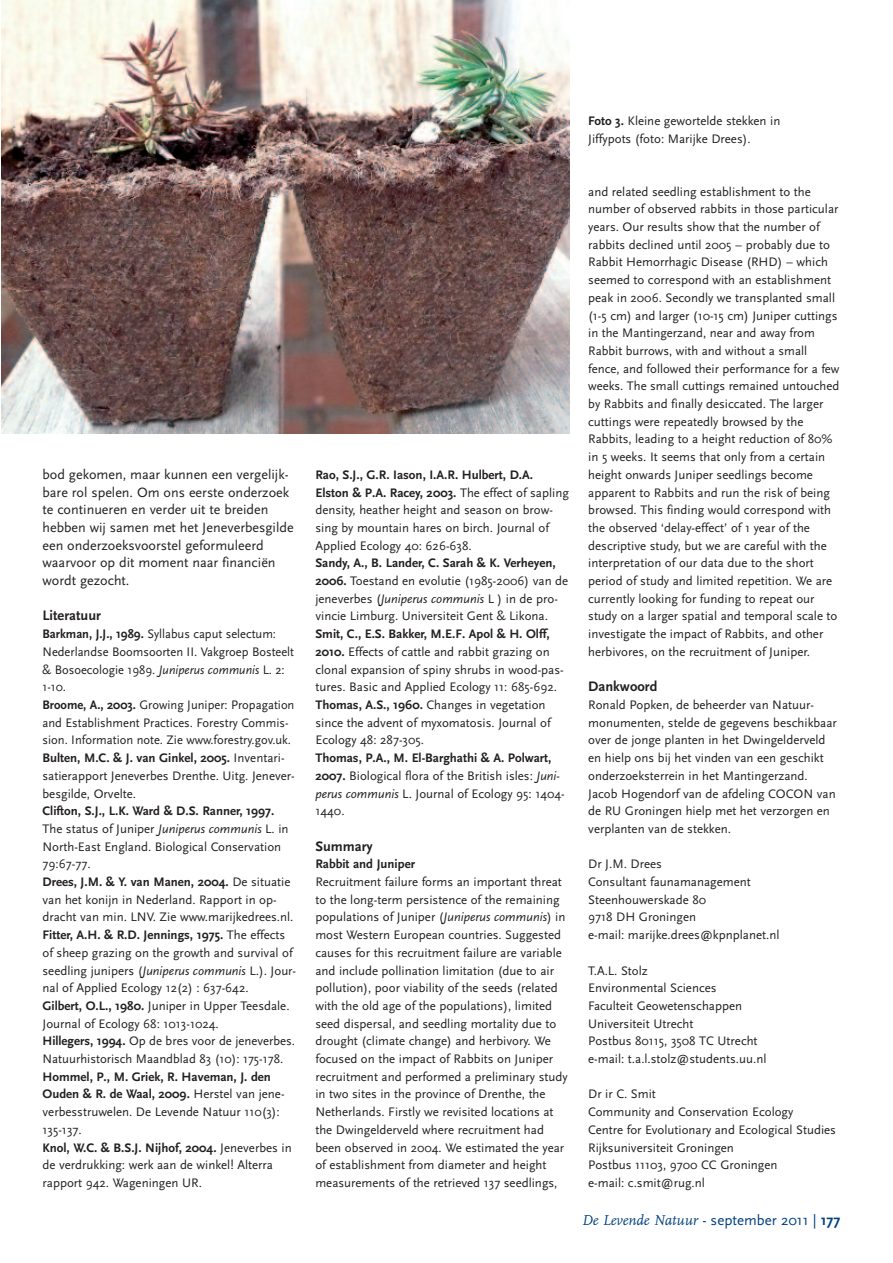
<style>
.page{position:relative;width:893px;height:1263px;background:#fff}
.page>*{position:absolute;margin:0;border:0;box-sizing:border-box;transform-origin:0 0}
.t1{font:italic 15px "FF Scala";color:#014181}
.t2{font:700 14.4px "Scala Sans";color:#231f20}
.t3{font:14.1px/17.7px "Scala Sans";color:#231f20}
.t4{font:12.9px/17.7px "Scala Sans";color:#231f20}
.t5{font:700 12.9px "Scala Sans";color:#231f20}
.s1{font-weight:700}
.s2{font-style:italic}
.s3{font-family:"Scala Sans";font-style:normal}
.s4{font-family:"Scala Sans";font-weight:700;font-style:normal}
</style>
<div class="page">
<img style="left:2px;top:0;width:567px;height:434px">
<p class="t3" style="left:43px;top:465px;width:253px">bod gekomen, maar kunnen een vergelijk&shy;bare rol spelen. Om ons eerste onderzoek te continueren en verder uit te breiden hebben wij samen met het Jeneverbesgilde een onderzoeksvoorstel geformuleerd waarvoor op dit moment naar financiën wordt gezocht.</p>
<p class="t2" style="left:43px;top:607px;width:60px">Literatuur</p>
<p class="t4" style="left:43px;top:625px;width:254px"><span class="s1">Barkman, J.J., 1989.</span> Syllabus caput selectum:<br>Nederlandse Boomsoorten II. Vakgroep Bosteelt &amp; Bosoecologie 1989. <span class="s2">Juniperus communis</span> L. 2:<br>1-10.<br><span class="s1">Broome, A., 2003.</span> Growing Juniper: Propagation and Establishment Practices. Forestry Commis&shy;sion. Information note. Zie www.forestry.gov.uk.<br><span class="s1">Bulten, M.C. &amp; J. van Ginkel, 2005.</span> Inventari&shy;satierapport Jeneverbes Drenthe. Uitg. Jenever&shy;besgilde, Orvelte.</p>
<p class="t4" style="left:43px;top:802px;width:255px"><span class="s1">Clifton, S.J., L.K. Ward &amp; D.S. Ranner, 1997.<br></span>The status of Juniper <span class="s2">Juniperus communis</span> L. in North-East England. Biological Conservation 79:67-77.<br><span class="s1">Drees, J.M. &amp; Y. van Manen, 2004.</span> De situatie van het konijn in Nederland. Rapport in op&shy;dracht van min. LNV. Zie www.marijkedrees.nl.<br><span class="s1">Fitter, A.H. &amp; R.D. Jennings, 1975.</span> The effects of sheep grazing on the growth and survival of seedling junipers (<span class="s2">Juniperus communis</span> L.). Jour&shy;nal of Applied Ecology 12(2) : 637-642.<br><span class="s1">Gilbert, O.L., 1980.</span> Juniper in Upper Teesdale.<br>Journal of Ecology 68: 1013-1024.<br><span class="s1">Hillegers, 1994.</span> Op de bres voor de jeneverbes.<br>Natuurhistorisch Maandblad 83 (10): 175-178.</p>
<p class="t4" style="left:43px;top:1067px;width:251px"><span class="s1">Hommel, P., M. Griek, R. Haveman, J. den Ouden &amp; R. de Waal, 2009.</span> Herstel van jene&shy;verbesstruwelen. De Levende Natuur 110(3):<br>135-137.<br><span class="s1">Knol, W.C. &amp; B.S.J. Nijhof, 2004.</span> Jeneverbes in de verdrukking: werk aan de winkel! Alterra rapport 942. Wageningen UR.</p>
<p class="t4" style="left:588px;top:111px;width:194px"><span class="s1">Foto 3.</span> Kleine gewortelde stekken in<br>Jiffypots (foto: Marijke Drees).</p>
<p class="t4" style="left:315px;top:466px;width:255px"><span class="s1">Rao, S.J., G.R. Iason, I.A.R. Hulbert, D.A.<br>Elston &amp; P.A. Racey, 2003.</span> The effect of sapling density, heather height and season on brow&shy;sing by mountain hares on birch. Journal of Applied Ecology 40: 626-638.</p>
<p class="t4" style="left:315px;top:554px;width:254px"><span class="s1">Sandy, A., B. Lander, C. Sarah &amp; K. Verheyen, 2006.</span> Toestand en evolutie (1985-2006) van de jeneverbes (<span class="s2">Juniperus communis</span> L ) in de pro&shy;vincie Limburg. Universiteit Gent &amp; Likona.</p>
<p class="t4" style="left:315px;top:625px;width:250px"><span class="s1">Smit, C., E.S. Bakker, M.E.F. Apol &amp; H. Olff, 2010.</span> Effects of cattle and rabbit grazing on clonal expansion of spiny shrubs in wood-pas&shy;tures. Basic and Applied Ecology 11: 685-692.<br><span class="s1">Thomas, A.S., 1960.</span> Changes in vegetation since the advent of myxomatosis. Journal of Ecology 48: 287-305.</p>
<p class="t4" style="left:315px;top:749px;width:251px"><span class="s1">Thomas, P.A., M. El-Barghathi &amp; A. Polwart, 2007.</span> Biological flora of the British isles: <span class="s2">Juni&shy;perus communis</span> L. Journal of Ecology 95: 1404- 1440.</p>
<p class="t2" style="left:315px;top:837px;width:59px">Summary</p>
<p class="t5" style="left:315px;top:856px;width:101px">Rabbit and Juniper</p>
<p class="t4" style="left:315px;top:873px;width:254px">Recruitment failure forms an important threat to the long-term persistence of the remaining populations of Juniper (<span class="s2">Juniperus communis</span>) in most Western European countries. Suggested causes for this recruitment failure are variable and include pollination limitation (due to air pollution), poor viability of the seeds (related with the old age of the populations), limited seed dispersal, and seedling mortality due to drought (climate change) and herbivory. We focused on the impact of Rabbits on Juniper recruitment and performed a preliminary study in two sites in the province of Drenthe, the Netherlands. Firstly we revisited locations at the Dwingelderveld where recruitment had been observed in 2004. We estimated the year of establishment from diameter and height measurements of the retrieved 137 seedlings,</p>
<p class="t4" style="left:588px;top:182px;width:253px">and related seedling establishment to the number of observed rabbits in those particular years. Our results show that the number of rabbits declined until 2005 – probably due to Rabbit Hemorrhagic Disease (RHD) – which seemed to correspond with an establishment peak in 2006. Secondly we transplanted small (1-5 cm) and larger (10-15 cm) Juniper cuttings in the Mantingerzand, near and away from Rabbit burrows, with and without a small fence, and followed their performance for a few weeks. The small cuttings remained untouched by Rabbits and finally desiccated. The larger cuttings were repeatedly browsed by the Rabbits, leading to a height reduction of 80% in 5 weeks. It seems that only from a certain height onwards Juniper seedlings become apparent to Rabbits and run the risk of being browsed. This finding would correspond with the observed ‘delay-effect’ of 1 year of the descriptive study, but we are careful with the interpretation of our data due to the short period of study and limited repetition. We are currently looking for funding to repeat our study on a larger spatial and temporal scale to investigate the impact of Rabbits, and other herbivores, on the recruitment of Juniper.</p>
<p class="t2" style="left:588px;top:678px;width:71px">Dankwoord</p>
<p class="t4" style="left:588px;top:696px;width:250px">Ronald Popken, de beheerder van Natuur&shy;monumenten, stelde de gegevens beschikbaar over de jonge planten in het Dwingelderveld en hielp ons bij het vinden van een geschikt onderzoeksterrein in het Mantingerzand.<br>Jacob Hogendorf van de afdeling COCON van de RU Groningen hielp met het verzorgen en verplanten van de stekken.</p>
<p class="t4" style="left:588px;top:855px;width:193px">Dr J.M. Drees<br>Consultant faunamanagement<br>Steenhouwerskade 80<br>9718 DH Groningen<br>e-mail: marijke.drees@kpnplanet.nl</p>
<p class="t4" style="left:588px;top:961px;width:180px">T.A.L. Stolz<br>Environmental Sciences<br>Faculteit Geowetenschappen<br>Universiteit Utrecht<br>Postbus 80115, 3508 TC Utrecht e-mail: t.a.l.stolz@students.uu.nl</p>
<p class="t4" style="left:588px;top:1085px;width:249px">Dr ir C. Smit<br>Community and Conservation Ecology<br>Centre for Evolutionary and Ecological Studies<br>Rijksuniversiteit Groningen<br>Postbus 11103, 9700 CC Groningen<br>e-mail: c.smit@rug.nl</p>
<p class="t1" style="left:582px;top:1211px;width:260px">De Levende Natuur <span class="s3">- september 2011 |</span> <span class="s4">177</span></p>
</div>
